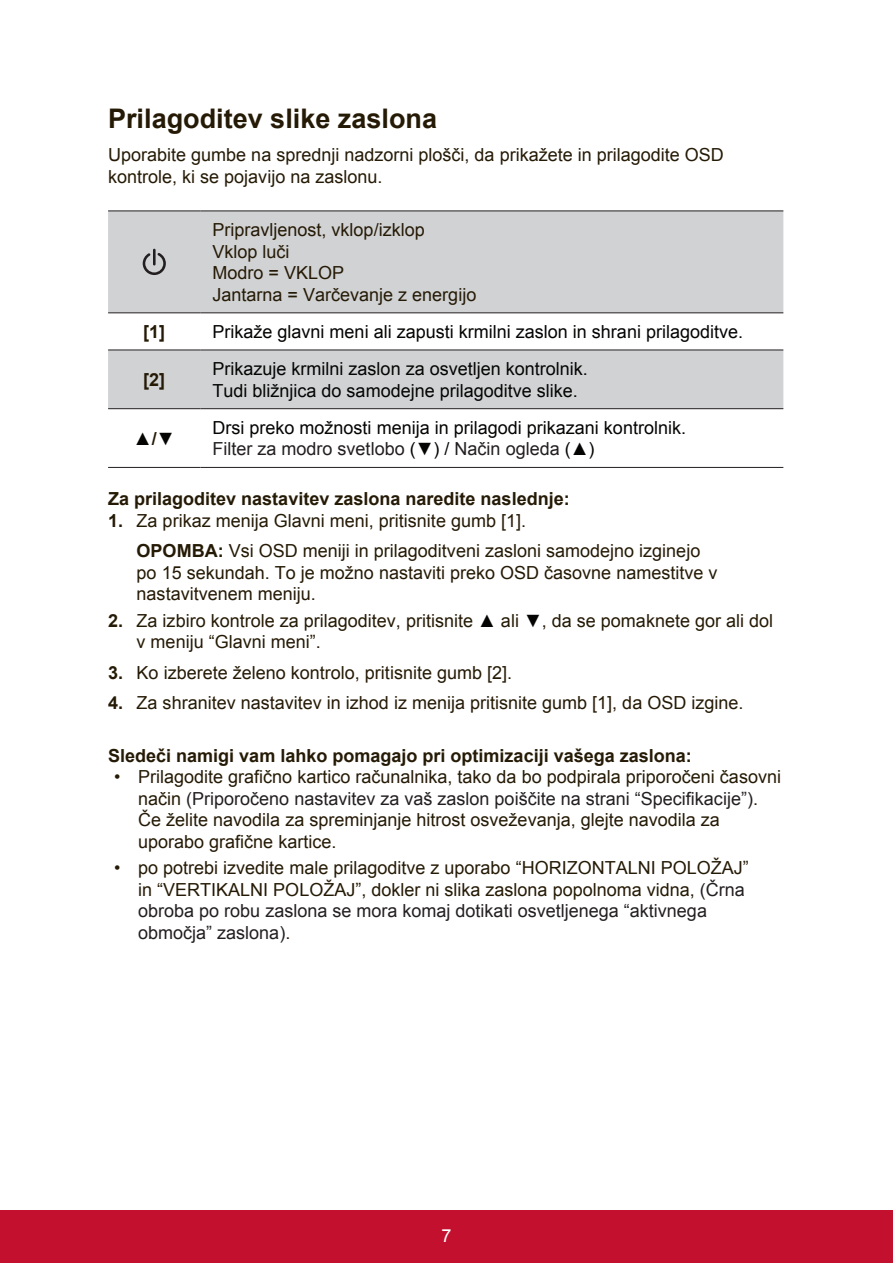
<style>
.page{position:relative;width:893px;height:1263px;background:#fff}
.page>*{position:absolute;margin:0;border:0;box-sizing:border-box;transform-origin:0 0}
.t1{font:700 27px "Arial";color:#251a05}
.t2{font:18px/21.6px "Arial";color:#251a05}
.t3{font:18px/21.6px "Arial";color:#040503}
.t4{font:700 18px "Arial";color:#251a05}
.t5{font:18px "Arial";color:#fff}
.s1{font-weight:700;color:#251a05}
.s2{color:#231f20}
.s3{font-weight:700}
.s4{color:#040503}
</style>
<div class="page">
<div style="left:0;top:1210px;width:892px;height:53px;background:#c3102f"></div>
<svg style="left:108px;top:211px;width:675px;height:197px;fill:#d1d2d4"></svg>
<hr style="left:108px;top:210px;width:92px;height:1px;background:#231f20">
<hr style="left:200px;top:210px;width:583px;height:1px;background:#231f20">
<hr style="left:108px;top:312px;width:92px;height:1px;background:#231f20">
<hr style="left:200px;top:312px;width:583px;height:1px;background:#231f20">
<hr style="left:108px;top:349px;width:92px;height:1px;background:#231f20">
<hr style="left:200px;top:349px;width:583px;height:1px;background:#231f20">
<hr style="left:108px;top:408px;width:92px;height:1px;background:#231f20">
<hr style="left:200px;top:408px;width:583px;height:1px;background:#231f20">
<hr style="left:108px;top:467px;width:92px;height:1px;background:#231f20">
<hr style="left:200px;top:467px;width:583px;height:1px;background:#231f20">
<svg style="left:143px;top:249px;width:23px;height:26px"></svg>
<h1 class="t1" style="left:108px;top:100px;width:330px">Prilagoditev slike zaslona</h1>
<p class="t2" style="left:108px;top:144px;width:617px">Uporabite gumbe na sprednji nadzorni plošči, da prikažete in prilagodite OSD kontrole, ki se pojavijo na zaslonu.</p>
<p class="t2" style="left:212px;top:219px;width:265px">Pripravljenost, vklop/izklop<br>Vklop luči<br>Modro = VKLOP<br>Jantarna = Varčevanje z energijo</p>
<p class="t4" style="left:143px;top:320px;width:23px">[1]</p>
<p class="t3" style="left:212px;top:321px;width:532px">Prikaže glavni meni ali zapusti krmilni zaslon in shrani prilagoditve.</p>
<p class="t4" style="left:143px;top:367px;width:23px">[2]</p>
<p class="t3" style="left:212px;top:358px;width:377px">Prikazuje krmilni zaslon za osvetljen kontrolnik.<br>Tudi bližnjica do samodejne prilagoditve slike.</p>
<p class="t3" style="left:134px;top:428px;width:42px">▲<span class="s1">/</span>▼</p>
<p class="t3" style="left:212px;top:417px;width:475px">Drsi preko možnosti menija in prilagodi prikazani kontrolnik.<br><span class="s2">Filter za modro svetlobo</span> (▼) / <span class="s2">Način ogleda</span> (▲)</p>
<p class="t4" style="left:108px;top:486px;width:463px">Za prilagoditev nastavitev zaslona naredite naslednje:</p>
<p class="t2" style="left:136px;top:505px;width:565px;line-height:30.6px;text-indent:-28px"><span class="s3">1.</span> Za prikaz menija Glavni meni, pritisnite gumb [1].<br><span class="s3">OPOMBA:</span> Vsi OSD meniji in prilagoditveni zasloni samodejno izginejo</p>
<p class="t2" style="left:136px;top:562px;width:582px">po 15 sekundah. To je možno nastaviti preko OSD časovne namestitve v nastavitvenem meniju.</p>
<p class="t2" style="left:136px;top:609px;width:637px;text-indent:-28px"><span class="s3">2.</span> Za izbiro kontrole za prilagoditev, pritisnite <span class="s4">▲</span> ali <span class="s4">▼</span>, da se pomaknete gor ali dol v meniju “Glavni meni”.</p>
<p class="t2" style="left:108px;top:662px;width:405px"><span class="s3">3.</span> Ko izberete želeno kontrolo, pritisnite gumb [2].</p>
<p class="t2" style="left:108px;top:692px;width:636px"><span class="s3">4.</span> Za shranitev nastavitev in izhod iz menija pritisnite gumb [1], da OSD izgine.</p>
<p class="t4" style="left:108px;top:743px;width:585px">Sledeči namigi vam lahko pomagajo pri optimizaciji vašega zaslona:</p>
<p class="t2" style="left:138px;top:766px;width:644px;text-indent:-24px">• Prilagodite grafično kartico računalnika, tako da bo podpirala priporočeni časovni način <span class="s2">(Priporočeno nastavitev za vaš zaslon poiščite na strani “Specifikacije”)</span>.<br>Če želite navodila za spreminjanje hitrost osveževanja, glejte navodila za uporabo grafične kartice.</p>
<p class="t2" style="left:138px;top:857px;width:612px;text-indent:-24px">• po potrebi izvedite male prilagoditve z uporabo “HORIZONTALNI POLOŽAJ” in “VERTIKALNI POLOŽAJ”, dokler ni slika zaslona popolnoma vidna, <span class="s2">(Črna obroba po robu zaslona se mora komaj dotikati osvetljenega “aktivnega območja” zaslona)</span>.</p>
<p class="t5" style="left:441px;top:1223px;width:12px">7</p>
</div>
